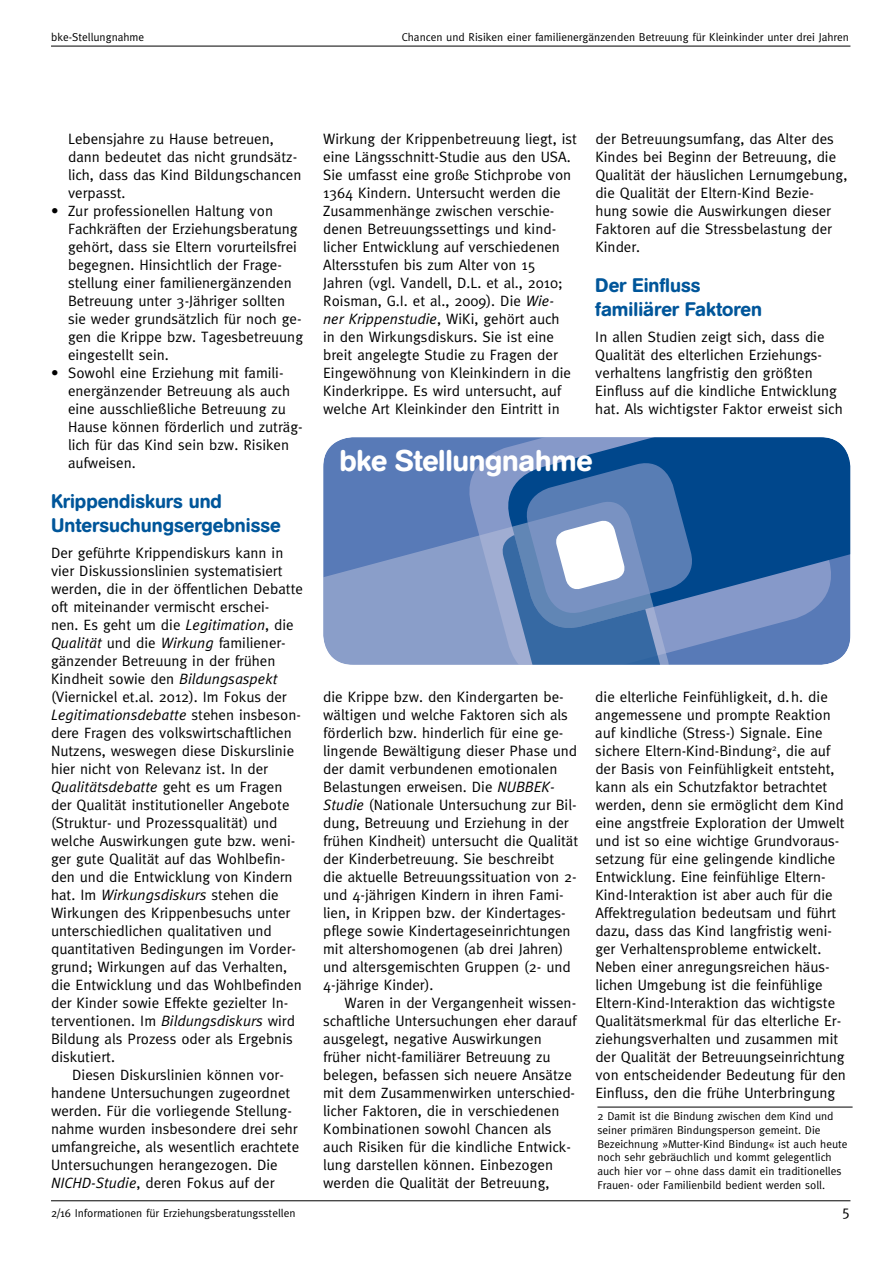
<style>
.page{position:relative;width:893px;height:1263px;background:#fff}
.page>*{position:absolute;margin:0;border:0;box-sizing:border-box;transform-origin:0 0}
.t1{font:500 29.7px "AG Book Rounded";letter-spacing:-.01em;color:#fff}
.t2{font:500 19.5px/23.4px "AG Book Rounded";color:#00569a}
.t3{font:15px/18px "Meta";color:#000}
.t4{font:11.4px/13.6px "Meta";color:#000}
.s1{font-style:italic}
.s2{font-family:"Times New Roman"}
</style>
<div class="page">
<hr style="left:51px;top:1200px;width:799px;height:1px;background:#000">
<hr style="left:51px;top:46px;width:799px;height:1px;background:#000">
<svg style="left:323px;top:437px;width:527px;height:228px;background:#587eb4"></svg>
<hr style="left:597px;top:1107px;width:256px;height:1px;background:#000">
<p class="t4" style="left:51px;top:31px;width:95px">bke-Stellungnahme</p>
<p class="t4" style="left:402px;top:31px;width:449px">Chancen und Risiken einer familienergänzenden Betreuung für Kleinkinder unter drei Jahren</p>
<p class="t3" style="left:68px;top:130px;width:235px">Lebensjahre zu Hause betreuen, dann bedeutet das nicht grundsätz&shy;lich, dass das Kind Bildungschancen verpasst.</p>
<p class="t3" style="left:68px;top:202px;width:237px;text-indent:-17px">• Zur professionellen Haltung von Fachkräften der Erziehungsberatung gehört, dass sie Eltern vorurteilsfrei begegnen. Hinsichtlich der Frage&shy;stellung einer familienergänzenden Betreuung unter 3-Jähriger sollten sie weder grundsätzlich für noch ge&shy;gen die Krippe bzw. Tagesbetreuung eingestellt sein.</p>
<p class="t3" style="left:68px;top:364px;width:236px;text-indent:-17px">• Sowohl eine Erziehung mit famili&shy;energänzender Betreuung als auch eine ausschließliche Betreuung zu<br>Hause können förderlich und zuträg&shy;lich für das Kind sein bzw. Risiken aufweisen.</p>
<h2 class="t2" style="left:51px;top:490px;width:231px">Krippendiskurs und<br>Untersuchungsergebnisse</h2>
<p class="t3" style="left:51px;top:544px;width:254px">Der geführte Krippendiskurs kann in vier Diskussionslinien systematisiert werden, die in der öffentlichen Debatte oft miteinander vermischt erschei-<br>nen. Es geht um die <span class="s1">Legitimation</span>, die <span class="s1">Qualität</span> und die <span class="s1">Wirkung</span> familiener&shy;gänzender Betreuung in der frühen Kindheit sowie den <span class="s1">Bildungsaspekt </span>(Viernickel et.al. 2012). Im Fokus der <span class="s1">Legitimationsdebatte</span> stehen insbeson&shy;dere Fragen des volkswirtschaftlichen Nutzens, weswegen diese Diskurslinie hier nicht von Relevanz ist. In der <span class="s1">Qualitätsdebatte</span> geht es um Fragen der Qualität institutioneller Angebote (Struktur- und Prozessqualität) und welche Auswirkungen gute bzw. weni&shy;ger gute Qualität auf das Wohlbefin&shy;den und die Entwicklung von Kindern hat. Im <span class="s1">Wirkungsdiskurs</span> stehen die Wirkungen des Krippenbesuchs unter unterschiedlichen qualitativen und quantitativen Bedingungen im Vorder&shy;grund; Wirkungen auf das Verhalten, die Entwicklung und das Wohlbefinden der Kinder sowie Effekte gezielter In&shy;terventionen. Im <span class="s1">Bildungsdiskurs</span> wird Bildung als Prozess oder als Ergebnis diskutiert.</p>
<p class="t3" style="left:51px;top:1066px;width:250px;text-indent:21px">Diesen Diskurslinien können vor&shy;handene Untersuchungen zugeordnet werden. Für die vorliegende Stellung&shy;nahme wurden insbesondere drei sehr umfangreiche, als wesentlich erachtete Untersuchungen herangezogen. Die <span class="s1">NICHD-Studie</span>, deren Fokus auf der</p>
<p class="t3" style="left:323px;top:130px;width:255px">Wirkung der Krippenbetreuung liegt, ist eine Längsschnitt-Studie aus den USA.<br>Sie umfasst eine gro<span class="s2">ße</span> Stichprobe von 1364 Kindern. Untersucht werden die Zusammenhänge zwischen verschie&shy;denen Betreuungssettings und kind&shy;licher Entwicklung auf verschiedenen Altersstufen bis zum Alter von 15<br>Jahren (vgl. Vandell, D.L. et al., 2010; Roisman, G.I. et al., 2009). Die <span class="s1">Wie&shy;ner Krippenstudie</span>, WiKi, gehört auch<br>in den Wirkungsdiskurs. Sie ist eine breit angelegte Studie zu Fragen der Eingewöhnung von Kleinkindern in die Kinderkrippe. Es wird untersucht, auf welche Art Kleinkinder den Eintritt in</p>
<p class="t3" style="left:595px;top:130px;width:253px">der Betreuungsumfang, das Alter des Kindes bei Beginn der Betreuung, die Qualität der häuslichen Lernumgebung, die Qualität der Eltern-Kind Bezie&shy;hung sowie die Auswirkungen dieser Faktoren auf die Stressbelastung der Kinder.</p>
<h2 class="t2" style="left:595px;top:274px;width:168px">Der Einfluss familiärer Faktoren</h2>
<p class="t3" style="left:595px;top:328px;width:249px">In allen Studien zeigt sich, dass die Qualität des elterlichen Erziehungs&shy;verhaltens langfristig den größten Einfluss auf die kindliche Entwicklung hat. Als wichtigster Faktor erweist sich</p>
<h1 class="t1" style="left:340px;top:443px;width:254px">bke Stellungnahme</h1>
<p class="t3" style="left:323px;top:688px;width:257px">die Krippe bzw. den Kindergarten be&shy;wältigen und welche Faktoren sich als förderlich bzw. hinderlich für eine ge&shy;lingende Bewältigung dieser Phase und der damit verbundenen emotionalen Belastungen erweisen. Die <span class="s1">NUBBEK-Studie</span> (Nationale Untersuchung zur Bil&shy;dung, Betreuung und Erziehung in der frühen Kindheit) untersucht die Qualität der Kinderbetreuung. Sie beschreibt<br>die aktuelle Betreuungssituation von 2- und 4-jährigen Kindern in ihren Fami&shy;lien, in Krippen bzw. der Kindertages&shy;pflege sowie Kindertageseinrichtungen mit altershomogenen (ab drei Jahren) und altersgemischten Gruppen (2- und 4-jährige Kinder).</p>
<p class="t3" style="left:323px;top:994px;width:255px;text-indent:21px">Waren in der Vergangenheit wissen&shy;schaftliche Untersuchungen eher darauf ausgelegt, negative Auswirkungen früher nicht-familiärer Betreuung zu belegen, befassen sich neuere Ansätze mit dem Zusammenwirken unterschied&shy;licher Faktoren, die in verschiedenen Kombinationen sowohl Chancen als auch Risiken für die kindliche Entwick&shy;lung darstellen können. Einbezogen werden die Qualität der Betreuung,</p>
<p class="t3" style="left:595px;top:688px;width:252px">die elterliche Feinfühligkeit, d.h. die angemessene und prompte Reaktion auf kindliche (Stress-) Signale. Eine sichere Eltern-Kind-Bindung<sup>2</sup>, die auf der Basis von Feinfühligkeit entsteht, kann als ein Schutzfaktor betrachtet werden, denn sie ermöglicht dem Kind eine angstfreie Exploration der Umwelt und ist so eine wichtige Grundvoraus&shy;setzung für eine gelingende kindliche Entwicklung. Eine feinfühlige Eltern-Kind-Interaktion ist aber auch für die Affektregulation bedeutsam und führt dazu, dass das Kind langfristig weni&shy;ger Verhaltensprobleme entwickelt.<br>Neben einer anregungsreichen häus&shy;lichen Umgebung ist die feinfühlige Eltern-Kind-Interaktion das wichtigste Qualitätsmerkmal für das elterliche Er&shy;ziehungsverhalten und zusammen mit der Qualität der Betreuungseinrichtung von entscheidender Bedeutung für den Einfluss, den die frühe Unterbringung</p>
<p class="t4" style="left:597px;top:1109px;width:252px">2 Damit ist die Bindung zwischen dem Kind und seiner primären Bindungsperson gemeint. Die Bezeichnung »Mutter-Kind Bindung« ist auch heute noch sehr gebräuchlich und kommt gelegentlich auch hier vor – ohne dass damit ein traditionelles Frauen- oder Familienbild bedient werden soll.</p>
<p class="t4" style="left:51px;top:1206px;width:246px">2/16 Informationen für Erziehungsberatungsstellen</p>
<p class="t3" style="left:842px;top:1202px;width:10px">5</p>
</div>
